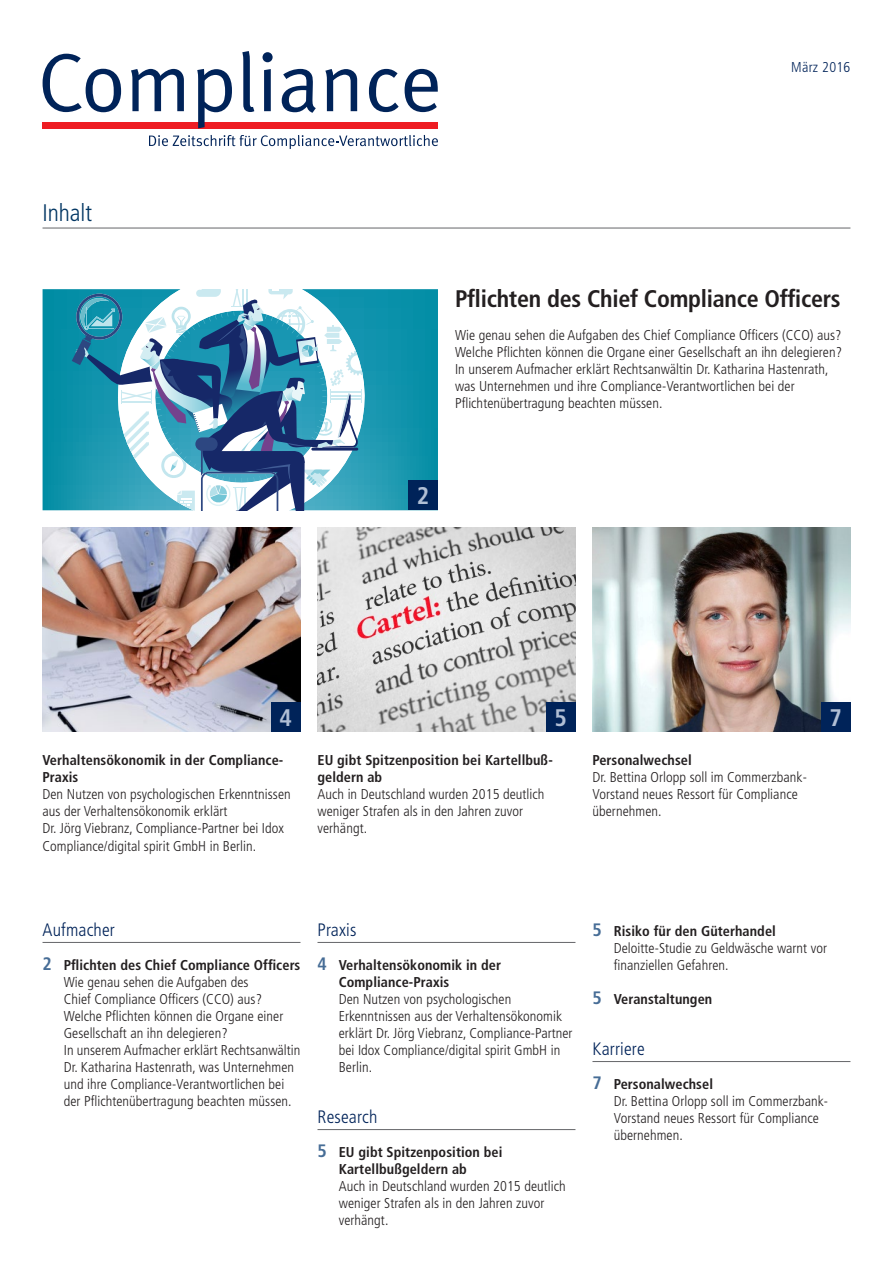
<style>
.page{position:relative;width:893px;height:1263px;background:#fff}
.page>*{position:absolute;margin:0;border:0;box-sizing:border-box;transform-origin:0 0}
.t1{font:700 condensed 24px "Frutiger LT Std";letter-spacing:-.01em;color:#231f20}
.t2{font:300 condensed 24px "Frutiger LT Std";color:#003562}
.t3{font:700 condensed 24px "Frutiger LT Std";color:#b1bfd5}
.t4{font:300 condensed 18px "Frutiger LT Std";letter-spacing:.01em;color:#002359}
.t5{font:300 condensed 14.25px/17px "Frutiger LT Std";letter-spacing:.005em;color:#231f20}
.t6{font:700 condensed 14.25px/17px "Frutiger LT Std";letter-spacing:.005em;color:#231f20}
.t7{font:300 condensed 14.25px "Frutiger LT Std";letter-spacing:.02em;color:#002359}
.s1{font-weight:700;font-size:18px;color:#476d96}
.s2{font-weight:700}
.s3{font-size:18px;color:#476d96}
</style>
<div class="page">
<hr style="left:43px;top:942px;width:257px;height:1px;background:#6c6d70">
<hr style="left:317px;top:942px;width:258px;height:1px;background:#6c6d70">
<hr style="left:317px;top:1129px;width:258px;height:1px;background:#6c6d70">
<hr style="left:592px;top:1061px;width:258px;height:1px;background:#6c6d70">
<svg style="left:43px;top:289px;width:395px;height:221px;background:#0a90a8"></svg>
<svg style="left:362px;top:289px;width:20px;height:221px;background:#1f9ab2"></svg>
<svg style="left:72px;top:289px;width:290px;height:221px"></svg>
<div style="left:408px;top:480px;width:30px;height:30px;background:#002359"></div>
<img style="left:43px;top:527px;width:257px;height:204px">
<div style="left:271px;top:702px;width:29px;height:29px;background:#002359"></div>
<img style="left:317px;top:527px;width:258px;height:204px">
<div style="left:546px;top:702px;width:29px;height:29px;background:#002359"></div>
<img style="left:592px;top:527px;width:258px;height:204px">
<div style="left:821px;top:702px;width:29px;height:29px;background:#002359"></div>
<hr style="left:43px;top:227px;width:807px;height:2px;background:#6c6d70">
<svg style="left:149px;top:135px;width:289px;height:14px"></svg>
<div style="left:43px;top:122px;width:395px;height:6px;background:#ee1d23"></div>
<svg style="left:43px;top:54px;width:78px;height:58px"></svg>
<svg style="left:131px;top:69px;width:53px;height:42px"></svg>
<svg style="left:197px;top:69px;width:35px;height:59px"></svg>
<svg style="left:242px;top:51px;width:12px;height:61px"></svg>
<svg style="left:262px;top:52px;width:11px;height:59px"></svg>
<svg style="left:282px;top:69px;width:34px;height:44px"></svg>
<svg style="left:325px;top:69px;width:32px;height:42px"></svg>
<svg style="left:369px;top:69px;width:30px;height:43px"></svg>
<svg style="left:405px;top:69px;width:33px;height:43px"></svg>
<h1 class="t2" style="left:43px;top:199px;width:51px">Inhalt</h1>
<p class="t7" style="left:791px;top:59px;width:61px">März 2016</p>
<h1 class="t1" style="left:455px;top:285px;width:387px">Pflichten des Chief Compliance Officers</h1>
<p class="t5" style="left:455px;top:327px;width:388px">Wie genau sehen die Aufgaben des Chief Compliance Officers (CCO) aus?<br>Welche Pflichten können die Organe einer Gesellschaft an ihn delegieren?<br>In unserem Aufmacher erklärt Rechtsanwältin Dr. Katharina Hastenrath, was Unternehmen und ihre Compliance-Verantwortlichen bei der Pflichtenübertragung beachten müssen.</p>
<h1 class="t3" style="left:417px;top:482px;width:14px">2</h1>
<h1 class="t3" style="left:279px;top:703px;width:14px">4</h1>
<p class="t6" style="left:43px;top:752px;width:242px">Verhaltensökonomik in der Compliance-<br>Praxis</p>
<p class="t5" style="left:43px;top:786px;width:250px">Den Nutzen von psychologischen Erkenntnissen aus der Verhaltensökonomik erklärt<br>Dr. Jörg Viebranz, Compliance-Partner bei Idox Compliance/digital spirit GmbH in Berlin.</p>
<h1 class="t3" style="left:554px;top:703px;width:14px">5</h1>
<p class="t6" style="left:317px;top:752px;width:236px">EU gibt Spitzenposition bei Kartellbuß&shy;geldern ab</p>
<p class="t5" style="left:317px;top:786px;width:228px">Auch in Deutschland wurden 2015 deutlich weniger Strafen als in den Jahren zuvor verhängt.</p>
<p class="t6" style="left:592px;top:752px;width:101px">Personalwechsel</p>
<p class="t5" style="left:592px;top:769px;width:216px">Dr. Bettina Orlopp soll im Commerzbank-<br>Vorstand neues Ressort für Compliance übernehmen.</p>
<h1 class="t3" style="left:829px;top:703px;width:14px">7</h1>
<p class="t4" style="left:43px;top:919px;width:74px">Aufmacher</p>
<p class="t5" style="left:64px;top:956px;width:238px;text-indent:-21px"><span class="s1">2</span> <span class="s2">Pflichten des Chief Compliance Officers </span>Wie genau sehen die Aufgaben des<br>Chief Compliance Officers (CCO) aus?<br>Welche Pflichten können die Organe einer Gesellschaft an ihn delegieren?<br>In unserem Aufmacher erklärt Rechtsanwältin Dr. Katharina Hastenrath, was Unternehmen und ihre Compliance-Verantwortlichen bei der Pflichtenübertragung beachten müssen.</p>
<p class="t4" style="left:317px;top:919px;width:40px">Praxis</p>
<p class="t6" style="left:339px;top:956px;width:164px;text-indent:-21px"><span class="s3">4</span> Verhaltensökonomik in der<br>Compliance-Praxis</p>
<p class="t5" style="left:339px;top:990px;width:235px">Den Nutzen von psychologischen Erkenntnissen aus der Verhaltensökonomik erklärt Dr. Jörg Viebranz, Compliance-Partner bei Idox Compliance/digital spirit GmbH in Berlin.</p>
<p class="t4" style="left:317px;top:1106px;width:61px">Research</p>
<p class="t6" style="left:339px;top:1143px;width:165px;text-indent:-21px"><span class="s3">5</span> EU gibt Spitzenposition bei<br>Kartellbußgeldern ab</p>
<p class="t5" style="left:339px;top:1177px;width:228px">Auch in Deutschland wurden 2015 deutlich weniger Strafen als in den Jahren zuvor verhängt.</p>
<p class="t5" style="left:614px;top:922px;width:215px;text-indent:-21px"><span class="s1">5</span> <span class="s2">Risiko für den Güterhandel<br></span>Deloitte-Studie zu Geldwäsche warnt vor finanziellen Gefahren.</p>
<p class="t6" style="left:592px;top:990px;width:121px"><span class="s3">5</span> Veranstaltungen</p>
<p class="t4" style="left:592px;top:1038px;width:54px">Karriere</p>
<p class="t5" style="left:614px;top:1075px;width:216px;text-indent:-21px"><span class="s1">7</span> <span class="s2">Personalwechsel<br></span>Dr. Bettina Orlopp soll im Commerzbank-<br>Vorstand neues Ressort für Compliance übernehmen.</p>
</div>
